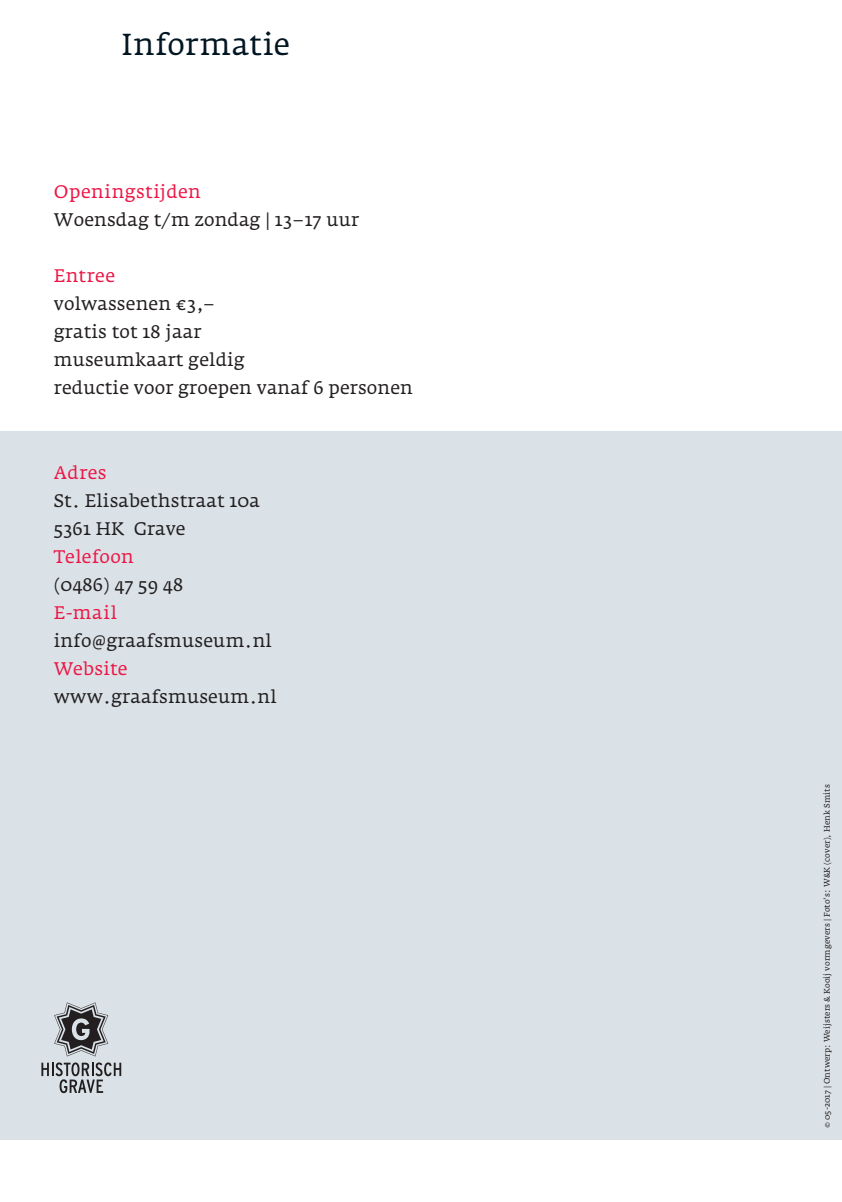
<style>
.page{position:relative;width:842px;height:1202px;background:#fff}
.page>*{position:absolute;margin:0;border:0;box-sizing:border-box;transform-origin:0 0}
.t1{font:30px "Fedra Serif A";letter-spacing:.025em;color:#011622}
.t2{font:18px/28px "Fedra Serif A";letter-spacing:.01em;color:#231f20}
.t3{font:18px "Fedra Serif A";letter-spacing:.02em;color:#ed1747}
.t4{font:8px "Fedra Serif A";letter-spacing:.01em;color:#231f20}
</style>
<div class="page">
<div style="left:0;top:431px;width:842px;height:709px;background:#dae2e7"></div>
<svg style="left:41px;top:1062px;width:80px;height:31px"></svg>
<svg style="left:54px;top:1002px;width:54px;height:54px"></svg>
<h1 class="t1" style="left:122px;top:27px;width:170px">Informatie</h1>
<p class="t3" style="left:54px;top:182px;width:149px">Openingstijden</p>
<p class="t2" style="left:54px;top:206px;width:307px">Woensdag t/m zondag | 13–17 uur</p>
<p class="t3" style="left:54px;top:266px;width:63px">Entree</p>
<p class="t2" style="left:54px;top:290px;width:361px">volwassenen €3,–<br>gratis tot 18 jaar<br>museumkaart geldig<br>reductie voor groepen vanaf 6 personen</p>
<p class="t3" style="left:54px;top:462px;width:54px">Adres</p>
<p class="t2" style="left:54px;top:486px;width:208px">St. Elisabethstraat 10a<br>5361 HK Grave</p>
<p class="t3" style="left:54px;top:546px;width:81px">Telefoon</p>
<p class="t2" style="left:54px;top:570px;width:131px">(0486) 47 59 48</p>
<p class="t3" style="left:54px;top:602px;width:65px">E-mail</p>
<p class="t2" style="left:54px;top:626px;width:219px">info@graafsmuseum.nl</p>
<p class="t3" style="left:54px;top:658px;width:75px">Website</p>
<p class="t2" style="left:54px;top:682px;width:224px">www.graafsmuseum.nl</p>
<p class="t4" style="left:822px;top:1128px;width:345px;rotate:-90deg">© 05-2017 | Ontwerp: Weijsters &amp; Kooij vormgevers | Foto’s: W&amp;K (cover), Henk Smits</p>
</div>
